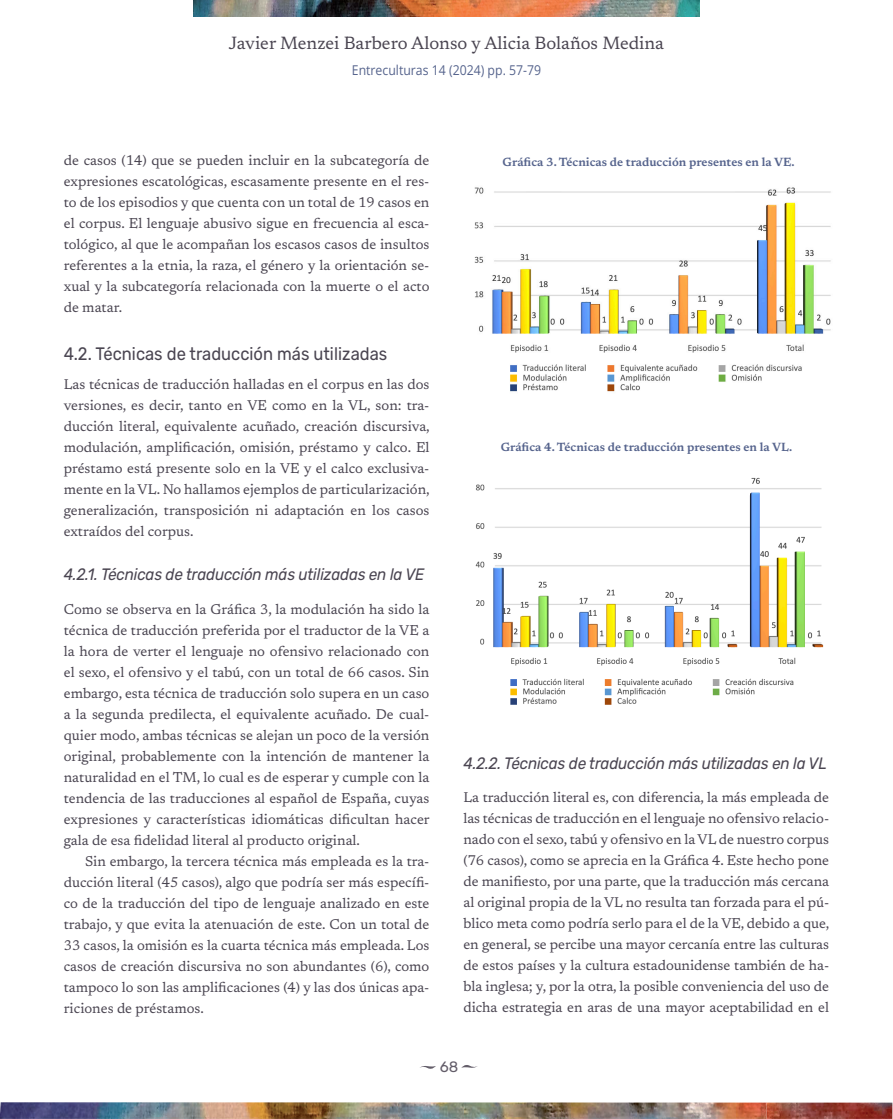
<style>
.page{position:relative;width:893px;height:1119px;background:#fff}
.page>*{position:absolute;margin:0;border:0;box-sizing:border-box;transform-origin:0 0}
.t1{font:18px "Newsreader";color:#4a4551}
._1_1__SUB-EPIGRAFE{font:18px "Rubik";color:#4a4551;scale:.92 1}
._1_1_1__SUB_SUB-EPIG{font:italic 16.5px "Rubik";letter-spacing:-.01em;color:#4a4551;scale:.92 1}
.t2{font:15px "Rubik";color:#635d69}
.PRIMER_PARRAFO{font:14.25px/21px "Newsreader";color:#4a4551;text-align:justify}
.TEXTO{font:14.25px/21px "Newsreader";color:#4a4551;text-align:justify}
.t3{font:13.5px "Open Sans";color:#56648d;scale:.91 1}
.NOMBRE_imagen{font:600 12px "Newsreader";color:#56648d}
</style>
<div class="page">
<img style="left:0;top:1102px;width:892px;height:16px">
<img style="left:194px;top:0;width:505px;height:16px">
<svg style="left:461px;top:1065px;width:17px;height:3px"></svg>
<svg style="left:420px;top:1066px;width:16px;height:3px"></svg>
<img style="left:474px;top:187px;width:357px;height:205px">
<img style="left:475px;top:477px;width:349px;height:228px">
<p class="t1" style="left:229px;top:31px;width:437px">Javier Menzei Barbero Alonso y Alicia Bolaños Medina</p>
<p class="t3" style="left:352px;top:60px;width:210px">Entreculturas 14 (2024) pp. 57-79</p>
<p class="TEXTO" style="left:64px;top:149px;width:367px">de casos (14) que se pueden incluir en la subcategoría de expresiones escatológicas, escasamente presente en el res&shy;to de los episodios y que cuenta con un total de 19 casos en el corpus. El lenguaje abusivo sigue en frecuencia al esca&shy;tológico, al que le acompañan los escasos casos de insultos referentes a la etnia, la raza, el género y la orientación se&shy;xual y la subcategoría relacionada con la muerte o el acto de matar.</p>
<p class="_1_1__SUB-EPIGRAFE" style="left:64px;top:343px;width:353px">4.2. Técnicas de traducción más utilizadas</p>
<p class="PRIMER_PARRAFO" style="left:64px;top:373px;width:368px">Las técnicas de traducción halladas en el corpus en las dos versiones, es decir, tanto en VE como en la VL, son: tra&shy;ducción literal, equivalente acuñado, creación discursiva, modulación, amplificación, omisión, préstamo y calco. El préstamo está presente solo en la VE y el calco exclusiva&shy;mente en la VL. No hallamos ejemplos de particularización, generalización, transposición ni adaptación en los casos extraídos del corpus.</p>
<p class="_1_1_1__SUB_SUB-EPIG" style="left:64px;top:565px;width:393px">4.2.1. Técnicas de traducción más utilizadas en la VE</p>
<p class="PRIMER_PARRAFO" style="left:64px;top:598px;width:367px">Como se observa en la Gráfica 3, la modulación ha sido la técnica de traducción preferida por el traductor de la VE a la hora de verter el lenguaje no ofensivo relacionado con el sexo, el ofensivo y el tabú, con un total de 66 casos. Sin embargo, esta técnica de traducción solo supera en un caso a la segunda predilecta, el equivalente acuñado. De cual&shy;quier modo, ambas técnicas se alejan un poco de la versión original, probablemente con la intención de mantener la naturalidad en el TM, lo cual es de esperar y cumple con la tendencia de las traducciones al español de España, cuyas expresiones y características idiomáticas dificultan hacer gala de esa fidelidad literal al producto original.</p>
<p class="TEXTO" style="left:64px;top:850px;width:367px;text-indent:21px">Sin embargo, la tercera técnica más empleada es la tra&shy;ducción literal (45 casos), algo que podría ser más específi&shy;co de la traducción del tipo de lenguaje analizado en este trabajo, y que evita la atenuación de este. Con un total de 33 casos, la omisión es la cuarta técnica más empleada. Los casos de creación discursiva no son abundantes (6), como tampoco lo son las amplificaciones (4) y las dos únicas apa&shy;riciones de préstamos.</p>
<p class="NOMBRE_imagen" style="left:503px;top:154px;width:293px">Gráfica 3. Técnicas de traducción presentes en la VE.</p>
<p class="NOMBRE_imagen" style="left:501px;top:438px;width:293px">Gráfica 4. Técnicas de traducción presentes en la VL.</p>
<p class="_1_1_1__SUB_SUB-EPIG" style="left:463px;top:753px;width:396px">4.2.2. Técnicas de traducción más utilizadas en la VL</p>
<p class="PRIMER_PARRAFO" style="left:463px;top:786px;width:367px">La traducción literal es, con diferencia, la más empleada de las técnicas de traducción en el lenguaje no ofensivo relacio&shy;nado con el sexo, tabú y ofensivo en la VL de nuestro corpus (76 casos), como se aprecia en la Gráfica 4. Este hecho pone de manifiesto, por una parte, que la traducción más cercana al original propia de la VL no resulta tan forzada para el pú&shy;blico meta como podría serlo para el de la VE, debido a que, en general, se percibe una mayor cercanía entre las culturas de estos países y la cultura estadounidense también de ha&shy;bla inglesa; y, por la otra, la posible conveniencia del uso de dicha estrategia en aras de una mayor aceptabilidad en el</p>
<p class="t2" style="left:440px;top:1057px;width:20px">68</p>
</div>
